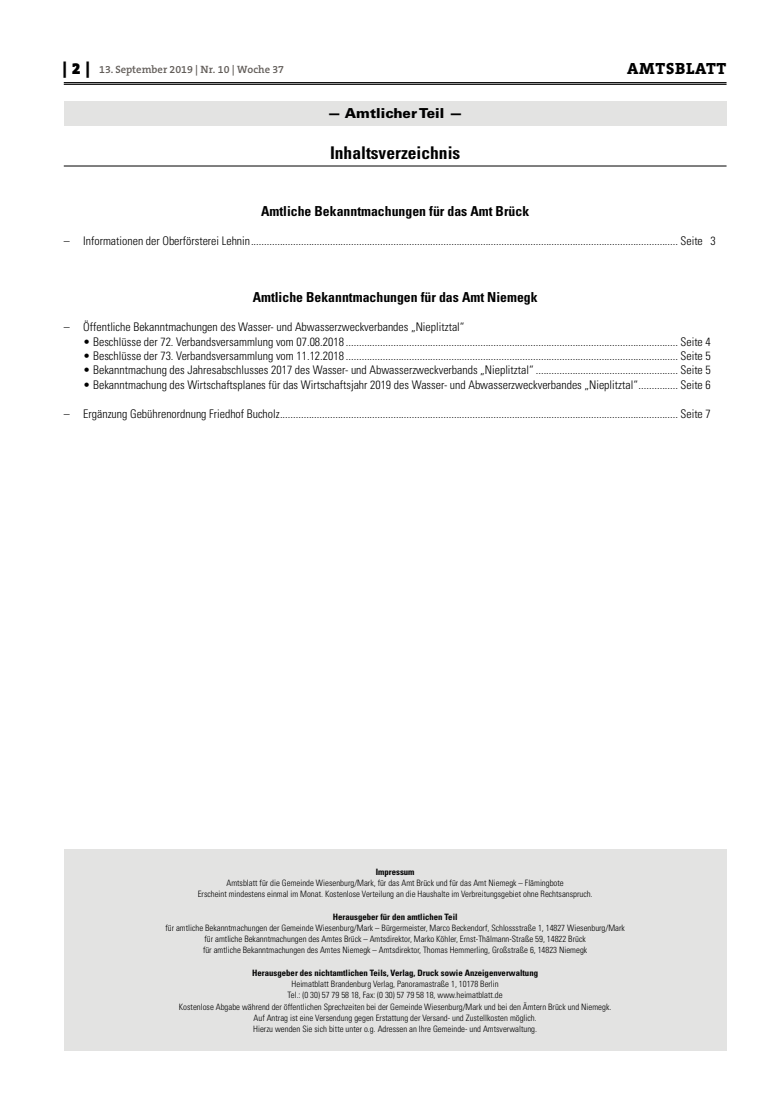
<style>
.page{position:relative;width:762px;height:1117px;background:#fff}
.page>*{position:absolute;margin:0;border:0;box-sizing:border-box;transform-origin:0 0}
.t1{font:700 condensed 17.5px "Univers";color:#000}
.t2{font:800 16.25px "The Serif B W8";letter-spacing:.045em;color:#000}
.t3{font:700 condensed 13.75px "Univers";color:#000}
.t4{font:900 13.75px "Univers";letter-spacing:.005em;color:#000}
.t5{font:300 condensed 11.88px "Univers";color:#000}
.t6{font:600 10.62px "The Serif B W6";color:#615c58}
.t7{font:300 condensed 8.75px/11.2px "Univers";color:#000;text-align:center}
.t8{font:700 condensed 8.75px "Univers";color:#000}
.s1{font-family:"The Serif B W9";font-weight:900;font-size:16.25px;color:#000}
</style>
<div class="page">
<hr style="left:64px;top:82px;width:662px;height:1px;background:#000">
<hr style="left:64px;top:84px;width:662px;height:1px;background:#000">
<div style="left:64px;top:101px;width:662px;height:25px;background:#e3e3e2"></div>
<hr style="left:64px;top:166px;width:662px;height:1px;background:#000">
<div style="left:64px;top:848px;width:662px;height:202px;background:#e3e3e2"></div>
<p class="t6" style="left:63px;top:63px;width:223px"><span class="s1">| 2 |</span> 13. September 2019 | Nr. 10 | Woche 37</p>
<h2 class="t2" style="left:627px;top:58px;width:101px">AMTSBLATT</h2>
<p class="t4" style="left:327px;top:104px;width:137px">— Amtlicher Teil —</p>
<h1 class="t1" style="left:330px;top:142px;width:132px">Inhaltsverzeichnis</h1>
<p class="t3" style="left:261px;top:203px;width:270px">Amtliche Bekanntmachungen für das Amt Brück</p>
<p class="t5" style="left:64px;top:233px;width:653px">– Informationen der Oberförsterei Lehnin.................................................................................................................................................................. Seite 3</p>
<p class="t3" style="left:253px;top:289px;width:286px">Amtliche Bekanntmachungen für das Amt Niemegk</p>
<p class="t5" style="left:64px;top:320px;width:402px">– Öffentliche Bekanntmachungen des Wasser- und Abwasserzweckverbandes „Nieplitztal“</p>
<p class="t5" style="left:83px;top:334px;width:629px">• Beschlüsse der 72. Verbandsversammlung vom 07.08.2018 .............................................................................................................................. Seite 4</p>
<p class="t5" style="left:83px;top:348px;width:629px">• Beschlüsse der 73. Verbandsversammlung vom 11.12.2018 .............................................................................................................................. Seite 5</p>
<p class="t5" style="left:83px;top:363px;width:629px">• Bekanntmachung des Jahresabschlusses 2017 des Wasser- und Abwasserzweckverbands „Nieplitztal“ ...................................................... Seite 5</p>
<p class="t5" style="left:83px;top:377px;width:629px">• Bekanntmachung des Wirtschaftsplanes für das Wirtschaftsjahr 2019 des Wasser- und Abwasserzweckverbandes „Nieplitztal“............... Seite 6</p>
<p class="t5" style="left:64px;top:406px;width:648px">– Ergänzung Gebührenordnung Friedhof Bucholz....................................................................................................................................................... Seite 7</p>
<p class="t8" style="left:376px;top:865px;width:40px">Impressum</p>
<p class="t7" style="left:198px;top:876px;width:396px">Amtsblatt für die Gemeinde Wiesenburg/Mark, für das Amt Brück und für das Amt Niemegk – Flämingbote<br>Erscheint mindestens einmal im Monat. Kostenlose Verteilung an die Haushalte im Verbreitungsgebiet ohne Rechtsanspruch.</p>
<p class="t8" style="left:333px;top:910px;width:126px">Herausgeber für den amtlichen Teil</p>
<p class="t7" style="left:165px;top:921px;width:461px">für amtliche Bekanntmachungen der Gemeinde Wiesenburg/Mark – Bürgermeister, Marco Beckendorf, Schlossstraße 1, 14827 Wiesenburg/Mark für amtliche Bekanntmachungen des Amtes Brück – Amtsdirektor, Marko Köhler, Ernst-Thälmann-Straße 59, 14822 Brück<br>für amtliche Bekanntmachungen des Amtes Niemegk – Amtsdirektor, Thomas Hemmerling, Großstraße 6, 14823 Niemegk</p>
<p class="t8" style="left:252px;top:967px;width:287px">Herausgeber des nichtamtlichen Teils, Verlag, Druck sowie Anzeigenverwaltung</p>
<p class="t7" style="left:179px;top:978px;width:434px">Heimatblatt Brandenburg Verlag, Panoramastraße 1, 10178 Berlin<br>Tel.: (0 30) 57 79 58 18, Fax: (0 30) 57 79 58 18, www.heimatblatt.de<br>Kostenlose Abgabe während der öffentlichen Sprechzeiten bei der Gemeinde Wiesenburg/Mark und bei den Ämtern Brück und Niemegk.<br>Auf Antrag ist eine Versendung gegen Erstattung der Versand- und Zustellkosten möglich.<br>Hierzu wenden Sie sich bitte unter o.g. Adressen an Ihre Gemeinde- und Amtsverwaltung.</p>
</div>
